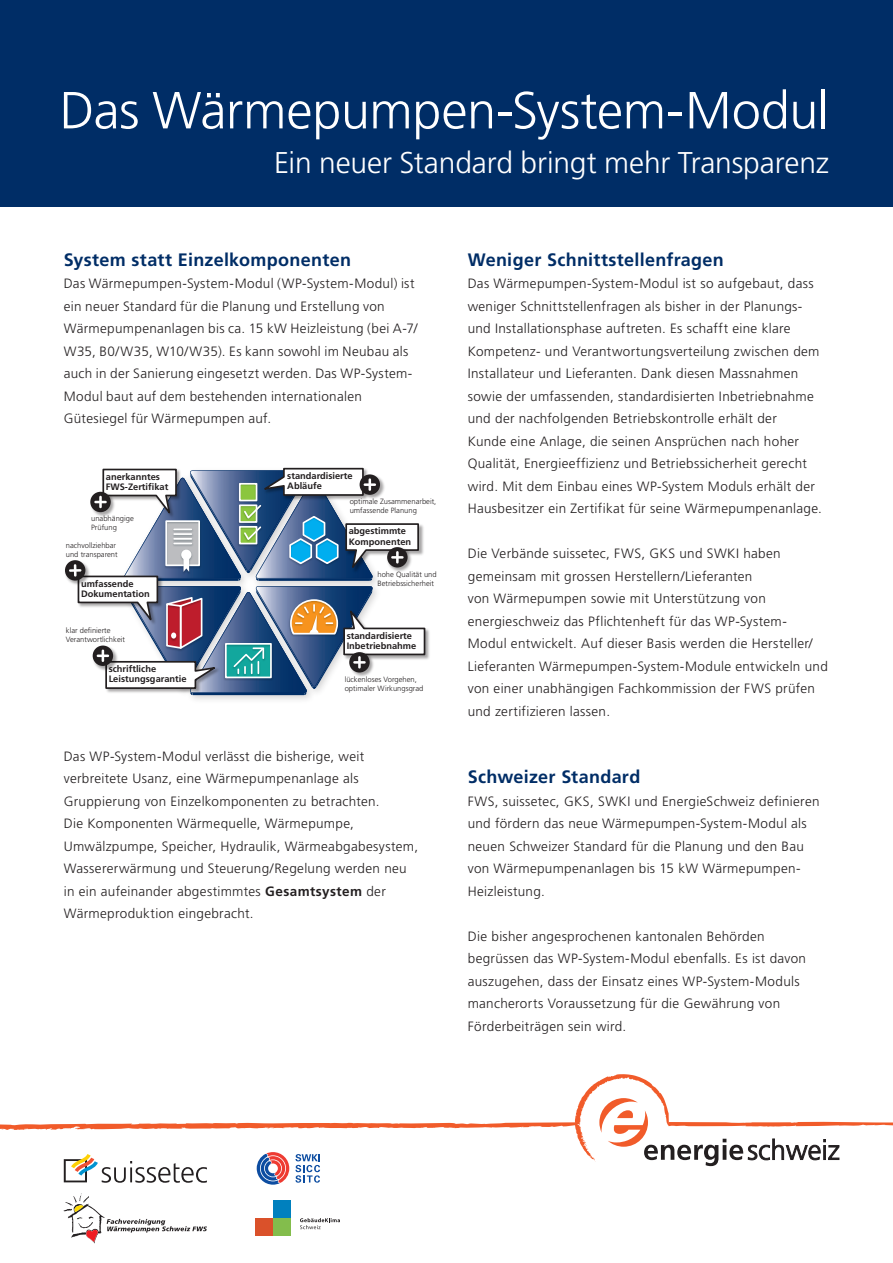
<style>
.page{position:relative;width:893px;height:1263px;background:#fff}
.page>*{position:absolute;margin:0;border:0;box-sizing:border-box;transform-origin:0 0}
.Titre_cover{font:300 52.2px "Frutiger LT Std";letter-spacing:-.005em;color:#fff}
.Sous-titre_cover{font:300 30px "Frutiger LT Std";letter-spacing:-.005em;color:#fff}
.Sous-titre_noir{font:700 18px "Frutiger LT Std";letter-spacing:.015em;color:#002d66}
.Texte{font:300 13.5px/22.5px "Frutiger LT Std";letter-spacing:.025em;color:#231f20}
.t1{font:700 9.3px/10.1px "Frutiger LT Std";color:#231f20}
.t2{font:300 7.65px/9.3px "Frutiger LT Std";color:#231f20}
.s1{font-weight:700}
</style>
<div class="page">
<div style="left:0;top:0;width:893px;height:206px;background:#002d66"></div>
<svg style="left:64px;top:1193px;width:143px;height:50px"></svg>
<svg style="left:0;top:1074px;width:893px;height:111px"></svg>
<div style="left:273px;top:1200px;width:18px;height:18px;background:#0080be"></div>
<div style="left:255px;top:1218px;width:18px;height:18px;background:#da512a"></div>
<div style="left:273px;top:1218px;width:18px;height:18px;background:#83bd4c"></div>
<svg style="left:300px;top:1218px;width:40px;height:11px"></svg>
<img style="left:191px;top:695px;width:58px;height:5px">
<img style="left:426px;top:629px;width:4px;height:31px">
<img style="left:65px;top:561px;width:5px;height:21px">
<svg style="left:65px;top:560px;width:21px;height:21px"></svg>
<svg style="left:70px;top:467px;width:356px;height:228px"></svg>
<p class="Titre_cover" style="left:60px;top:81px;width:771px">Das Wärmepumpen-System-Modul</p>
<p class="Sous-titre_cover" style="left:274px;top:146px;width:557px">Ein neuer Standard bringt mehr Transparenz</p>
<p class="Sous-titre_noir" style="left:64px;top:249px;width:289px">System statt Einzelkomponenten</p>
<p class="Texte" style="left:64px;top:273px;width:355px">Das Wärmepumpen-System-Modul (WP-System-Modul) ist ein neuer Standard für die Planung und Erstellung von Wärmepumpenanlagen bis ca. 15 kW Heizleistung (bei A-7/ W35, B0/W35, W10/W35). Es kann sowohl im Neubau als auch in der Sanierung eingesetzt werden. Das WP-System-Modul baut auf dem bestehenden internationalen Gütesiegel für Wärmepumpen auf.</p>
<p class="t1" style="left:106px;top:472px;width:64px">anerkanntes<br>FWS-Zertifikat</p>
<p class="t2" style="left:91px;top:514px;width:44px">unabhängige<br>Prüfung</p>
<p class="t2" style="left:66px;top:541px;width:53px">nachvollziehbar und transparent</p>
<p class="t1" style="left:81px;top:578px;width:70px">umfassende<br>Dokumentation</p>
<p class="t2" style="left:66px;top:626px;width:61px">klar definierte<br>Verantwortlichkeit</p>
<p class="t1" style="left:109px;top:664px;width:79px">schriftliche<br>Leistungsgarantie</p>
<p class="t1" style="left:287px;top:471px;width:67px">standardisierte<br>Abläufe</p>
<p class="t2" style="left:350px;top:497px;width:88px">optimale Zusammenarbeit, umfassende Planung</p>
<p class="t1" style="left:349px;top:526px;width:64px">abgestimmte<br>Komponenten</p>
<p class="t2" style="left:377px;top:569px;width:61px">hohe Qualität und<br>Betriebssicherheit</p>
<p class="t1" style="left:347px;top:630px;width:71px">standardisierte<br>Inbetriebnahme</p>
<p class="t2" style="left:345px;top:675px;width:80px">lückenloses Vorgehen, optimaler Wirkungsgrad</p>
<p class="Texte" style="left:64px;top:745px;width:356px">Das WP-System-Modul verlässt die bisherige, weit verbreitete Usanz, eine Wärmepumpenanlage als Gruppierung von Einzelkomponenten zu betrachten.<br>Die Komponenten Wärmequelle, Wärmepumpe, Umwälzpumpe, Speicher, Hydraulik, Wärmeabgabesystem, Wassererwärmung und Steuerung/Regelung werden neu in ein aufeinander abgestimmtes <span class="s1">Gesamtsystem</span> der Wärmeproduktion eingebracht.</p>
<p class="Sous-titre_noir" style="left:468px;top:249px;width:258px">Weniger Schnittstellenfragen</p>
<p class="Texte" style="left:468px;top:273px;width:356px">Das Wärmepumpen-System-Modul ist so aufgebaut, dass weniger Schnittstellenfragen als bisher in der Planungs&shy;und Installationsphase auftreten. Es schafft eine klare Kompetenz- und Verantwortungsverteilung zwischen dem Installateur und Lieferanten. Dank diesen Massnahmen sowie der umfassenden, standardisierten Inbetriebnahme und der nachfolgenden Betriebskontrolle erhält der<br>Kunde eine Anlage, die seinen Ansprüchen nach hoher Qualität, Energieeffizienz und Betriebssicherheit gerecht wird. Mit dem Einbau eines WP-System Moduls erhält der Hausbesitzer ein Zertifikat für seine Wärmepumpenanlage.</p>
<p class="Texte" style="left:468px;top:543px;width:362px">Die Verbände suissetec, FWS, GKS und SWKI haben gemeinsam mit grossen Herstellern/Lieferanten<br>von Wärmepumpen sowie mit Unterstützung von energieschweiz das Pflichtenheft für das WP-System-Modul entwickelt. Auf dieser Basis werden die Hersteller/ Lieferanten Wärmepumpen-System-Module entwickeln und von einer unabhängigen Fachkommission der FWS prüfen und zertifizieren lassen.</p>
<p class="Sous-titre_noir" style="left:468px;top:766px;width:174px">Schweizer Standard</p>
<p class="Texte" style="left:468px;top:790px;width:353px">FWS, suissetec, GKS, SWKI und EnergieSchweiz definieren und fördern das neue Wärmepumpen-System-Modul als neuen Schweizer Standard für die Planung und den Bau von Wärmepumpenanlagen bis 15 kW Wärmepumpen-Heizleistung.</p>
<p class="Texte" style="left:468px;top:925px;width:340px">Die bisher angesprochenen kantonalen Behörden begrüssen das WP-System-Modul ebenfalls. Es ist davon auszugehen, dass der Einsatz eines WP-System-Moduls mancherorts Voraussetzung für die Gewährung von Förderbeiträgen sein wird.</p>
</div>
